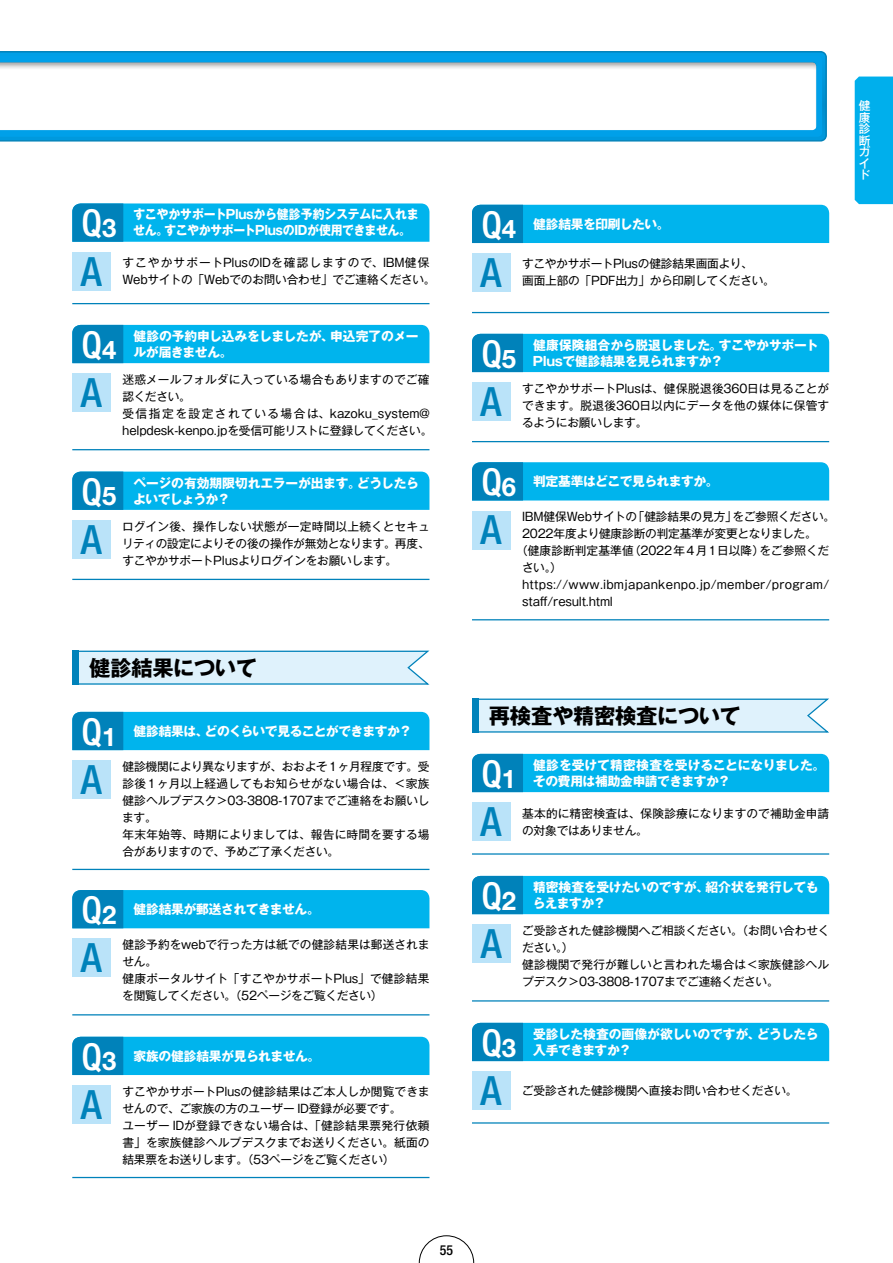
<style>
.page{position:relative;width:893px;height:1263px;background:#fff}
.page>*{position:absolute;margin:0;border:0;box-sizing:border-box;transform-origin:0 0}
.t1{font:500 condensed 40.35px "Helvetica Neue";color:#0082ba}
.t2{font:500 condensed 37.2px "Helvetica Neue";color:#fff}
.t3{font:700 21.3px "Gothic MB101 Pro";letter-spacing:-.015em;color:#000}
.t4{font:500 condensed 13.8px "Helvetica Neue";color:#000}
.t5{font:700 12.75px/15.9px "Gothic MB101 Pro";letter-spacing:-.02em;color:#fff}
.t6{font:700 12.75px/15.9px "Gothic MB101 Pro";letter-spacing:-.02em;color:#fff;scale:.93 1}
.t7{font:11.7px/17px "Gothic MB101 Pro";letter-spacing:-.01em;color:#000}
.t8{font:11.7px "Gothic MB101 Pro";letter-spacing:.015em;color:#000}
.t9{font:11.7px "Gothic MB101 Pro";letter-spacing:.08em;color:#000}
.t10{font:11.7px "Gothic MB101 Pro";letter-spacing:.01em;color:#000}
.t11{font:500 11.7px/11.6px "Gothic MB101 Pro";color:#fff}
.s1{font-weight:700;font-stretch:normal;font-size:25.65px}
.s2{font-family:"Helvetica Neue";font-weight:500;font-stretch:condensed;font-size:37.2px}
.s3{font-family:"Helvetica Neue";font-size:25.65px}
</style>
<div class="page">
<svg style="left:419px;top:1235px;width:55px;height:28px"></svg>
<div style="left:855px;top:77px;width:38px;height:127px;background:#00afec"></div>
<svg style="left:0;top:51px;width:827px;height:91px;background:#0c98d7"></svg>
<div style="left:0;top:56px;width:822px;height:81px;background:#00a0e9"></div>
<div style="left:0;top:61px;width:818px;height:72px;background:#000;opacity:.4"></div>
<svg style="left:72px;top:203px;width:357px;height:39px;background:#05aee6"></svg>
<div style="left:72px;top:252px;width:39px;height:38px;background:#bae3f9"></div>
<svg style="left:72px;top:325px;width:357px;height:38px;background:#00ade5"></svg>
<div style="left:72px;top:374px;width:39px;height:38px;background:#bae3f9"></div>
<svg style="left:72px;top:472px;width:357px;height:38px;background:#01ade5"></svg>
<div style="left:72px;top:520px;width:39px;height:38px;background:#bae3f9"></div>
<svg style="left:72px;top:650px;width:358px;height:35px;background:#cfe9f6"></svg>
<div style="left:72px;top:651px;width:7px;height:34px;background:#0082ba"></div>
<svg style="left:72px;top:712px;width:357px;height:38px;background:#00ade5"></svg>
<div style="left:72px;top:760px;width:39px;height:39px;background:#bae3f9"></div>
<svg style="left:72px;top:890px;width:357px;height:38px;background:#00ade5"></svg>
<div style="left:72px;top:939px;width:39px;height:38px;background:#bae3f9"></div>
<svg style="left:72px;top:1037px;width:357px;height:38px;background:#00ade5"></svg>
<div style="left:72px;top:1085px;width:39px;height:39px;background:#bae3f9"></div>
<svg style="left:472px;top:205px;width:357px;height:38px;background:#00ade5"></svg>
<div style="left:472px;top:253px;width:38px;height:39px;background:#bae3f9"></div>
<svg style="left:472px;top:334px;width:357px;height:38px;background:#00ade5"></svg>
<div style="left:472px;top:382px;width:38px;height:39px;background:#bae3f9"></div>
<svg style="left:472px;top:462px;width:357px;height:38px;background:#01ade5"></svg>
<div style="left:472px;top:511px;width:38px;height:38px;background:#bae3f9"></div>
<svg style="left:479px;top:698px;width:350px;height:35px;background:#cfe9f6"></svg>
<div style="left:472px;top:698px;width:7px;height:35px;background:#0082ba"></div>
<svg style="left:472px;top:754px;width:357px;height:38px;background:#00ade5"></svg>
<div style="left:472px;top:802px;width:38px;height:39px;background:#bae3f9"></div>
<svg style="left:472px;top:876px;width:357px;height:38px;background:#00ade5"></svg>
<div style="left:472px;top:924px;width:38px;height:39px;background:#bae3f9"></div>
<svg style="left:472px;top:1023px;width:357px;height:38px;background:#00ade5"></svg>
<div style="left:472px;top:1071px;width:38px;height:39px;background:#bae3f9"></div>
<hr style="left:72px;top:303px;width:357px;height:1px;background:#0082ba">
<hr style="left:72px;top:449px;width:357px;height:1px;background:#0082ba">
<hr style="left:72px;top:579px;width:357px;height:1px;background:#0082ba">
<hr style="left:72px;top:869px;width:357px;height:1px;background:#0082ba">
<hr style="left:72px;top:1014px;width:357px;height:1px;background:#0082ba">
<hr style="left:72px;top:1177px;width:357px;height:1px;background:#0082ba">
<hr style="left:472px;top:312px;width:357px;height:1px;background:#0082ba">
<hr style="left:472px;top:441px;width:357px;height:1px;background:#0082ba">
<hr style="left:472px;top:619px;width:357px;height:1px;background:#0082ba">
<hr style="left:472px;top:853px;width:357px;height:2px;background:#0082ba">
<hr style="left:472px;top:1000px;width:357px;height:1px;background:#0082ba">
<hr style="left:472px;top:1122px;width:357px;height:1px;background:#0082ba">
<h2 class="t2" style="left:82px;top:201px;width:36px">Q<span class="s1">3</span></h2>
<p class="t6" style="left:133px;top:205px;width:308px">すこやかサポートPlusから健診予約システムに入れません。すこやかサポートPlusのIDが使用できません。</p>
<p class="t9" style="left:122px;top:253px;width:309px">すこやかサポートPlusのIDを確認しますので、IBM健保</p>
<h1 class="t1" style="left:81px;top:247px;width:22px">A</h1>
<p class="t7" style="left:122px;top:270px;width:315px">Webサイトの「Webでのお問い合わせ」でご連絡ください。</p>
<h2 class="t2" style="left:82px;top:322px;width:36px">Q<span class="s1">4</span></h2>
<p class="t5" style="left:133px;top:327px;width:287px">健診の予約申し込みをしましたが、申込完了のメールが届きません。</p>
<p class="t7" style="left:122px;top:369px;width:312px">迷惑メールフォルダに入っている場合もありますのでご確認ください。<br>受信指定を設定されている場合は、kazoku_system@ helpdesk-kenpo.jpを受信可能リストに登録してください。</p>
<h1 class="t1" style="left:81px;top:369px;width:22px">A</h1>
<h2 class="t2" style="left:82px;top:469px;width:36px">Q<span class="s1">5</span></h2>
<p class="t5" style="left:133px;top:473px;width:287px">ページの有効期限切れエラーが出ます。どうしたらよいでしょうか？</p>
<p class="t7" style="left:122px;top:516px;width:309px;text-align:justify">ログイン後、操作しない状態が一定時間以上続くとセキュリティの設定によりその後の操作が無効となります。再度、すこやかサポートPlusよりログインをお願いします。</p>
<h1 class="t1" style="left:81px;top:515px;width:22px">A</h1>
<h3 class="t3" style="left:89px;top:650px;width:169px">健診結果について</h3>
<p class="t5" style="left:82px;top:721px;width:332px"><span class="s2">Q</span><span class="s3">1</span> 健診結果は、どのくらいで見ることができますか？</p>
<p class="t7" style="left:122px;top:756px;width:309px">健診機関により異なりますが、おおよそ１ヶ月程度です。受診後１ヶ月以上経過してもお知らせがない場合は、＜家族健診ヘルプデスク＞03-3808-1707までご連絡をお願いします。<br>年末年始等､時期によりましては、報告に時間を要する場合がありますので、予めご了承ください。</p>
<h1 class="t1" style="left:81px;top:756px;width:22px">A</h1>
<p class="t5" style="left:82px;top:900px;width:240px"><span class="s2">Q</span><span class="s3">2</span> 健診結果が郵送されてきません。</p>
<p class="t7" style="left:122px;top:934px;width:309px">健診予約をwebで行った方は紙での健診結果は郵送されません。<br>健康ポータルサイト「すこやかサポートPlus」で健診結果を閲覧してください。（52ページをご覧ください）</p>
<h1 class="t1" style="left:81px;top:934px;width:22px">A</h1>
<p class="t5" style="left:82px;top:1046px;width:240px"><span class="s2">Q</span><span class="s3">3</span> 家族の健診結果が見られません。</p>
<p class="t7" style="left:122px;top:1081px;width:309px">すこやかサポートPlusの健診結果はご本人しか閲覧できませんので、ご家族の方のユーザー ID登録が必要です。<br>ユーザー IDが登録できない場合は、「健診結果票発行依頼書」を家族健診ヘルプデスクまでお送りください。紙面の結果票をお送りします。（53ページをご覧ください）</p>
<h1 class="t1" style="left:81px;top:1080px;width:22px">A</h1>
<p class="t5" style="left:481px;top:214px;width:190px"><span class="s2">Q</span><span class="s3">4</span> 健診結果を印刷したい。</p>
<p class="t7" style="left:522px;top:254px;width:232px">すこやかサポートPlusの健診結果画面より、</p>
<h1 class="t1" style="left:481px;top:249px;width:22px">A</h1>
<p class="t7" style="left:522px;top:271px;width:254px">画面上部の「PDF出力」から印刷してください。</p>
<h2 class="t2" style="left:481px;top:331px;width:36px">Q<span class="s1">5</span></h2>
<p class="t5" style="left:533px;top:335px;width:287px">健康保険組合から脱退しました。すこやかサポート<br>Plusで健診結果を見られますか？</p>
<p class="t7" style="left:522px;top:378px;width:309px;text-align:justify">すこやかサポートPlusは、健保脱退後360日は見ることができます。脱退後360日以内にデータを他の媒体に保管するようにお願いします。</p>
<h1 class="t1" style="left:481px;top:378px;width:22px">A</h1>
<p class="t5" style="left:481px;top:472px;width:239px"><span class="s2">Q</span><span class="s3">6</span> 判定基準はどこで見られますか。</p>
<p class="t7" style="left:522px;top:507px;width:315px">IBM健保Webサイトの「健診結果の見方」をご参照ください。</p>
<p class="t7" style="left:522px;top:524px;width:296px">2022年度より健康診断の判定基準が変更となりました。</p>
<p class="t10" style="left:516px;top:541px;width:315px">（健康診断判定基準値（2022年4月1日以降）をご参照くだ</p>
<p class="t7" style="left:522px;top:558px;width:41px">さい。）</p>
<p class="t8" style="left:522px;top:575px;width:309px">https://www.ibmjapankenpo.jp/member/program/</p>
<p class="t7" style="left:522px;top:592px;width:92px">staff/result.html</p>
<h1 class="t1" style="left:481px;top:506px;width:22px">A</h1>
<p class="t11" style="left:859px;top:99px;width:13px">健康診断ガイド</p>
<h3 class="t3" style="left:489px;top:698px;width:254px">再検査や精密検査について</h3>
<h2 class="t2" style="left:481px;top:751px;width:36px">Q<span class="s1">1</span></h2>
<p class="t5" style="left:533px;top:755px;width:293px">健診を受けて精密検査を受けることになりました。その費用は補助金申請できますか？</p>
<p class="t8" style="left:522px;top:803px;width:309px">基本的に精密検査は、保険診療になりますので補助金申請</p>
<h1 class="t1" style="left:481px;top:798px;width:22px">A</h1>
<p class="t7" style="left:522px;top:820px;width:127px">の対象ではありません。</p>
<h2 class="t2" style="left:481px;top:873px;width:36px">Q<span class="s1">2</span></h2>
<p class="t5" style="left:533px;top:877px;width:287px">精密検査を受けたいのですが、紹介状を発行してもらえますか？</p>
<p class="t7" style="left:522px;top:920px;width:309px">ご受診された健診機関へご相談ください。（お問い合わせください。）<br>健診機関で発行が難しいと言われた場合は＜家族健診ヘルプデスク＞03-3808-1707までご連絡ください。</p>
<h1 class="t1" style="left:481px;top:920px;width:22px">A</h1>
<h2 class="t2" style="left:481px;top:1020px;width:36px">Q<span class="s1">3</span></h2>
<p class="t5" style="left:533px;top:1024px;width:287px">受診した検査の画像が欲しいのですが、どうしたら入手できますか？</p>
<h1 class="t1" style="left:481px;top:1067px;width:22px">A</h1>
<p class="t7" style="left:522px;top:1081px;width:277px">ご受診された健診機関へ直接お問い合わせください。</p>
<p class="t4" style="left:440px;top:1242px;width:15px">55</p>
</div>
